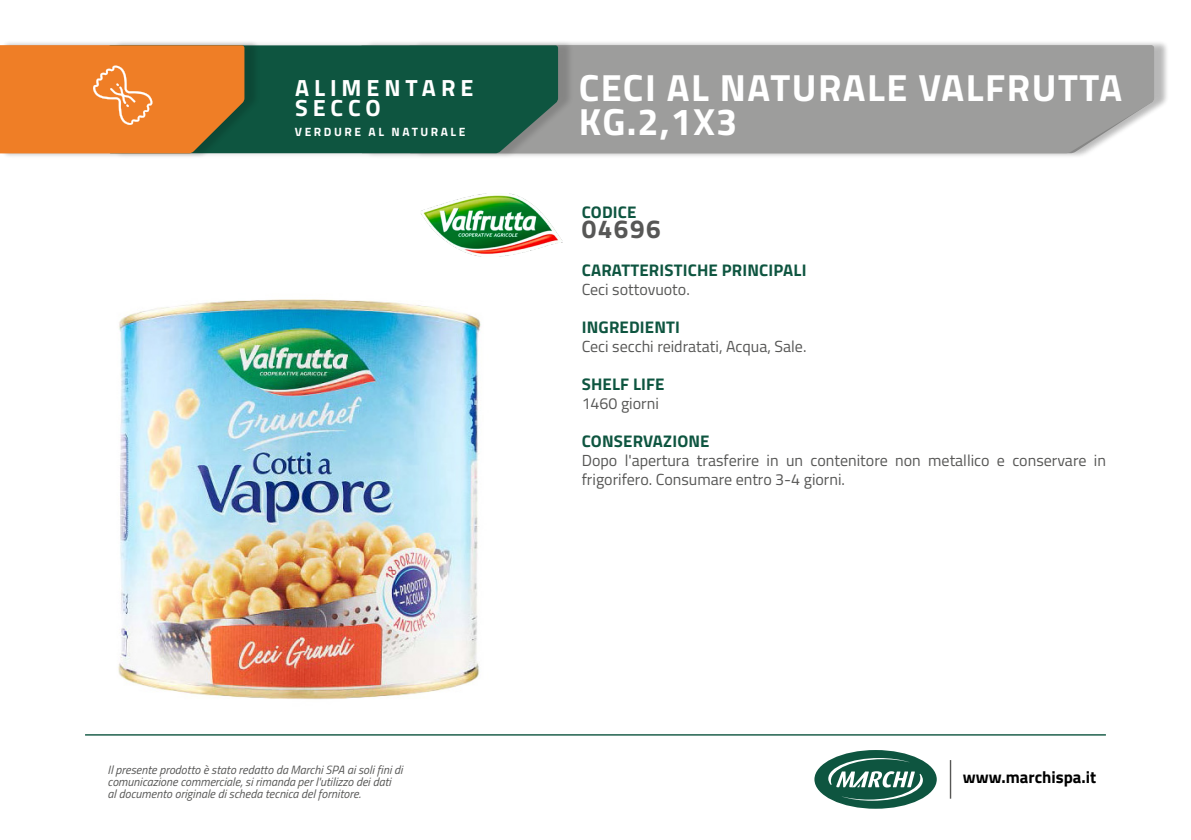
<style>
.page{position:relative;width:1191px;height:840px;background:#fff}
.page>*{position:absolute;margin:0;border:0;box-sizing:border-box;transform-origin:0 0}
.t1{font:700 37.8px/34.2px "Titillium Web";letter-spacing:.04em;color:#fff}
.t2{font:700 26px "Titillium Web";letter-spacing:.06em;color:#575756}
.t3{font:700 23.4px "Titillium Web";letter-spacing:.21em;color:#fff}
.t4{font:700 16.8px "Titillium Web";letter-spacing:.01em;color:#0e5540}
.t5{font:700 16.8px "Titillium Web";color:#000}
.t6{font:16px/19px "Titillium Web";color:#575756}
.t7{font:italic 12px/12px "Titillium Web";color:#575756}
.t8{font:700 12px "Titillium Web";letter-spacing:.21em;color:#fff}
</style>
<div class="page">
<div style="left:365px;top:40px;width:804px;height:119px;background:#000;opacity:.15"></div>
<div style="left:574px;top:45px;width:580px;height:108px;background:#9d9d9c"></div>
<div style="left:113px;top:40px;width:461px;height:119px;background:#000;opacity:.15"></div>
<div style="left:260px;top:45px;width:298px;height:108px;background:#0e5540"></div>
<div style="left:0;top:40px;width:260px;height:119px;background:#000;opacity:.15"></div>
<svg style="left:0;top:45px;width:244px;height:108px;background:#e37e2b"></svg>
<img style="left:118px;top:299px;width:363px;height:401px">
<img style="left:421px;top:193px;width:141px;height:63px">
<hr style="left:949px;top:759px;width:2px;height:39px;background:#575756">
<div style="left:814px;top:749px;width:122px;height:59px;background:#0e5540;border-radius:50%"></div>
<svg style="left:828px;top:757px;width:95px;height:43px"></svg>
<hr style="left:85px;top:733px;width:1021px;height:2px;background:#0e5540">
<p class="t3" style="left:295px;top:70px;width:180px">ALIMENTARE</p>
<p class="t3" style="left:295px;top:89px;width:87px">SECCO</p>
<p class="t8" style="left:295px;top:122px;width:172px">VERDURE AL NATURALE</p>
<p class="t1" style="left:578px;top:69px;width:545px">CECI AL NATURALE VALFRUTTA<br>KG.2,1X3</p>
<p class="t1" style="left:582px;top:71px;width:473px">L CAMEMBE T LONG LIFE<br>G.1 5 24</p>
<p class="t4" style="left:582px;top:199px;width:56px">CODICE</p>
<p class="t2" style="left:581px;top:208px;width:81px">04696</p>
<p class="t4" style="left:582px;top:257px;width:226px">CARATTERISTICHE PRINCIPALI</p>
<p class="t6" style="left:581px;top:279px;width:110px">Ceci sottovuoto.</p>
<p class="t4" style="left:582px;top:314px;width:100px">INGREDIENTI</p>
<p class="t6" style="left:581px;top:336px;width:226px">Ceci secchi reidratati, Acqua, Sale.</p>
<p class="t4" style="left:582px;top:371px;width:84px">SHELF LIFE</p>
<p class="t6" style="left:581px;top:393px;width:79px">1460 giorni</p>
<p class="t4" style="left:582px;top:428px;width:129px">CONSERVAZIONE</p>
<p class="t6" style="left:581px;top:450px;width:526px">Dopo l'apertura trasferire in un contenitore non metallico e conservare in frigorifero. Consumare entro 3-4 giorni.</p>
<p class="t7" style="left:108px;top:762px;width:296px">Il presente prodotto è stato redatto da Marchi SPA ai soli fini di comunicazione commerciale, si rimanda per l'utilizzo dei dati<br>al documento originale di scheda tecnica del fornitore.</p>
<p class="t5" style="left:963px;top:764px;width:135px">www.marchispa.it</p>
</div>
